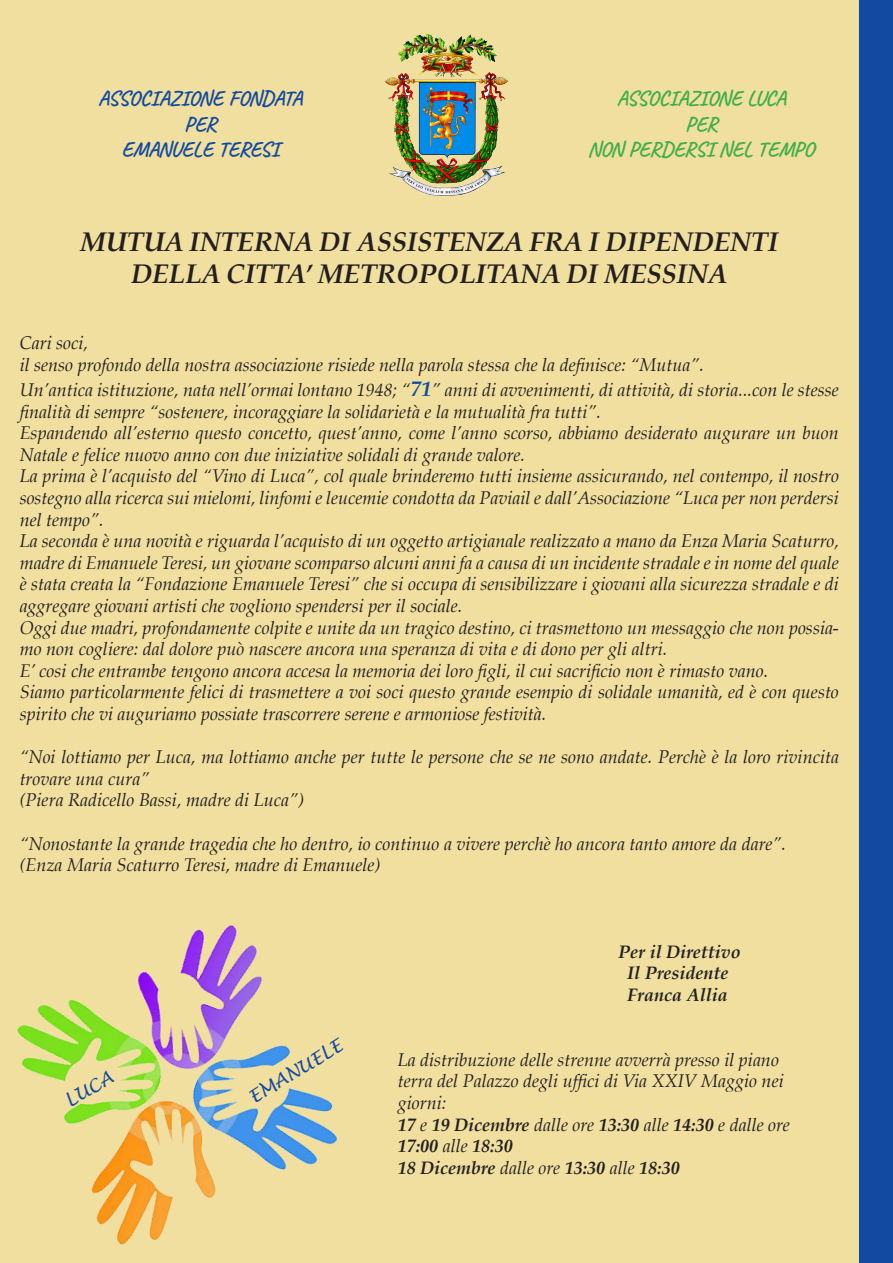
<style>
.page{position:relative;width:893px;height:1263px;background:#fff}
.page>*{position:absolute;margin:0;border:0;box-sizing:border-box;transform-origin:0 0}
.t1{font:italic 700 27px "Palatino";color:#231f20}
.t2{font:700 21px/25.2px "Caveat";color:#40ae49;text-align:center}
.t3{font:700 21px/25.2px "Caveat";color:#114aa0;text-align:center}
.t4{font:italic 18px/21.6px "Palatino";color:#231f20}
.t5{font:italic 700 18px/21.6px "Palatino";color:#231f20}
.t6{font:italic 18px "Lucida Handwriting";color:#114aa0}
.s1{font-weight:700;font-size:21px;color:#114aa0}
.s2{font-weight:400}
</style>
<div class="page">
<div style="left:0;top:0;width:859px;height:1263px;background:#f0df9f"></div>
<img style="left:380px;top:33px;width:135px;height:166px">
<div style="left:859px;top:0;width:34px;height:1263px;background:#114aa0"></div>
<img style="left:0;top:863px;width:398px;height:400px">
<p class="t3" style="left:98px;top:86px;width:206px">ASSOCIAZIONE FONDATA</p>
<p class="t3" style="left:121px;top:111px;width:160px">PER<br>EMANUELE TERESI</p>
<p class="t2" style="left:589px;top:86px;width:227px">ASSOCIAZIONE LUCA<br>PER<br>NON PERDERSI NEL TEMPO</p>
<p class="t1" style="left:80px;top:220px;width:699px">MUTUA INTERNA DI ASSISTENZA FRA I DIPENDENTI</p>
<p class="t1" style="left:131px;top:253px;width:598px">DELLA CITTA’ METROPOLITANA DI MESSINA</p>
<p class="t4" style="left:20px;top:332px;width:70px">Cari soci,</p>
<p class="t4" style="left:20px;top:354px;width:686px">il senso profondo della nostra associazione risiede nella parola stessa che la definisce: “Mutua”.</p>
<p class="t4" style="left:20px;top:379px;width:821px">Un’antica istituzione, nata nell’ormai lontano 1948; “<span class="s1">71</span>” anni di avvenimenti, di attività, di storia...con le stesse finalità di sempre “sostenere, incoraggiare la solidarietà e la mutualità fra tutti”.</p>
<p class="t4" style="left:20px;top:422px;width:821px">Espandendo all’esterno questo concetto, quest’anno, come l’anno scorso, abbiamo desiderato augurare un buon<br>Natale e felice nuovo anno con due iniziative solidali di grande valore.</p>
<p class="t4" style="left:20px;top:466px;width:821px;text-align:justify">La prima è l’acquisto del “Vino di Luca”, col quale brinderemo tutti insieme assicurando, nel contempo, il nostro sostegno alla ricerca sui mielomi, linfomi e leucemie condotta da Paviail e dall’Associazione “Luca per non perdersi nel tempo”.</p>
<p class="t4" style="left:20px;top:530px;width:821px;text-align:justify">La seconda è una novità e riguarda l’acquisto di un oggetto artigianale realizzato a mano da Enza Maria Scaturro, madre di Emanuele Teresi, un giovane scomparso alcuni anni fa a causa di un incidente stradale e in nome del quale è stata creata la “Fondazione Emanuele Teresi” che si occupa di sensibilizzare i giovani alla sicurezza stradale e di aggregare giovani artisti che vogliono spendersi per il sociale.</p>
<p class="t4" style="left:20px;top:617px;width:821px">Oggi due madri, profondamente colpite e unite da un tragico destino, ci trasmettono un messaggio che non possia&shy;mo non cogliere: dal dolore può nascere ancora una speranza di vita e di dono per gli altri.</p>
<p class="t4" style="left:20px;top:660px;width:750px">E’ cosi che entrambe tengono ancora accesa la memoria dei loro figli, il cui sacrificio non è rimasto vano.</p>
<p class="t4" style="left:20px;top:682px;width:821px">Siamo particolarmente felici di trasmettere a voi soci questo grande esempio di solidale umanità, ed è con questo spirito che vi auguriamo possiate trascorrere serene e armoniose festività.</p>
<p class="t4" style="left:20px;top:746px;width:821px">“Noi lottiamo per Luca, ma lottiamo anche per tutte le persone che se ne sono andate. Perchè è la loro rivincita trovare una cura”</p>
<p class="t4" style="left:20px;top:790px;width:286px">(Piera Radicello Bassi, madre di Luca”)</p>
<p class="t4" style="left:20px;top:833px;width:768px">“Nonostante la grande tragedia che ho dentro, io continuo a vivere perchè ho ancora tanto amore da dare”.</p>
<p class="t4" style="left:20px;top:854px;width:362px">(Enza Maria Scaturro Teresi, madre di Emanuele)</p>
<p class="t6" style="left:61px;top:1093px;width:54px;rotate:-31deg">LUCA</p>
<p class="t6" style="left:245px;top:1089px;width:107px;rotate:-31deg">EMANUELE</p>
<p class="t5" style="left:618px;top:941px;width:124px">Per il Direttivo</p>
<p class="t5" style="left:627px;top:962px;width:103px">Il Presidente</p>
<p class="t5" style="left:627px;top:984px;width:102px">Franca Allia</p>
<p class="t4" style="left:398px;top:1049px;width:383px">La distribuzione delle strenne avverrà presso il piano</p>
<p class="t4" style="left:398px;top:1070px;width:387px">terra del Palazzo degli uffici di Via XXIV Maggio nei</p>
<p class="t4" style="left:398px;top:1092px;width:50px">giorni:</p>
<p class="t5" style="left:398px;top:1114px;width:394px">17 <span class="s2">e</span> 19 Dicembre <span class="s2">dalle ore</span> 13:30 <span class="s2">alle</span> 14:30 <span class="s2">e dalle ore<br></span>17:00 <span class="s2">alle</span> 18:30</p>
<p class="t5" style="left:398px;top:1157px;width:283px">18 Dicembre <span class="s2">dalle ore</span> 13:30 <span class="s2">alle</span> 18:30</p>
</div>
